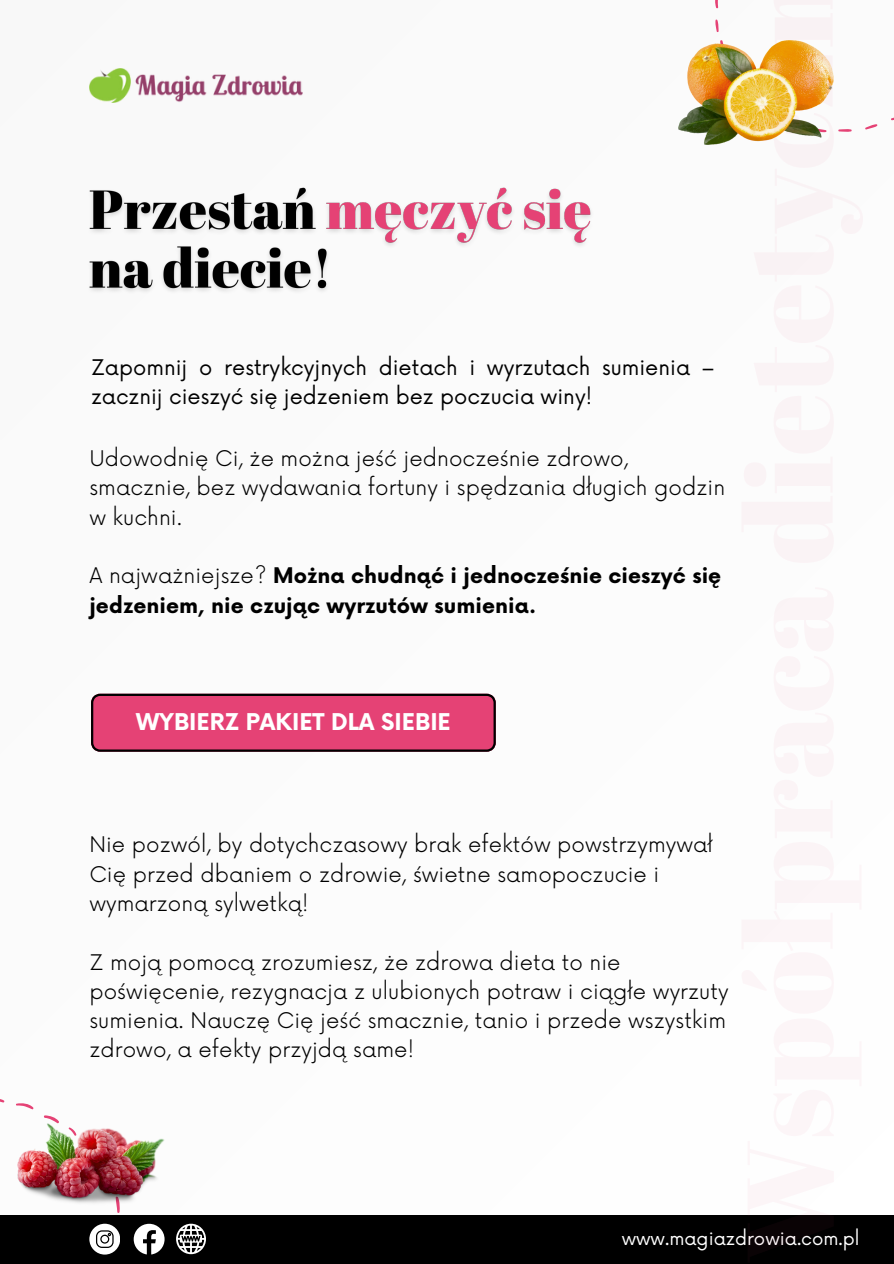
<style>
.page{position:relative;width:894px;height:1264px;background:#fff}
.page>*{position:absolute;margin:0;border:0;box-sizing:border-box;transform-origin:0 0}
.t1{font:700 22.5px "Now";color:#fff}
.t2{font:300 21px/29.2px "Now";letter-spacing:.005em;color:#000}
.t3{font:21px/29.2px "Now";color:#000}
.t4{font:700 21px/29.2px "Now";letter-spacing:.005em;color:#000}
.t5{font:18px "Now";color:#fff}
.s1{font-weight:300}
</style>
<div class="page">
<svg style="left:0;top:1099px;width:5px;height:3px"></svg>
<svg style="left:16px;top:1103px;width:18px;height:6px"></svg>
<svg style="left:116px;top:1206px;width:4px;height:7px"></svg>
<svg style="left:43px;top:1115px;width:16px;height:8px"></svg>
<div style="left:0;top:1214px;width:893px;height:49px;background:#000"></div>
<svg style="left:89px;top:1223px;width:31px;height:32px"></svg>
<svg style="left:134px;top:1223px;width:30px;height:31px"></svg>
<svg style="left:176px;top:1223px;width:30px;height:31px"></svg>
<img style="left:18px;top:1123px;width:147px;height:83px">
<svg style="left:91px;top:693px;width:404px;height:58px;background:#d43f6d"></svg>
<img style="left:89px;top:187px;width:503px;height:106px">
<img style="left:89px;top:68px;width:213px;height:35px">
<svg style="left:715px;top:19px;width:3px;height:13px"></svg>
<svg style="left:715px;top:0;width:3px;height:9px"></svg>
<svg style="left:838px;top:129px;width:13px;height:3px"></svg>
<svg style="left:865px;top:124px;width:12px;height:6px"></svg>
<img style="left:678px;top:41px;width:154px;height:103px">
<p class="t3" style="left:91px;top:353px;width:624px">Zapomnij o restrykcyjnych dietach i wyrzutach sumienia – zacznij cieszyć się jedzeniem bez poczucia winy!</p>
<p class="t2" style="left:89px;top:445px;width:637px">Udowodnię Ci, że można jeść jednocześnie zdrowo, smacznie, bez wydawania fortuny i spędzania długich godzin w kuchni.</p>
<p class="t4" style="left:89px;top:562px;width:633px"><span class="s1">A najważniejsze?</span> Można chudnąć i jednocześnie cieszyć się jedzeniem, nie czując wyrzutów sumienia.</p>
<p class="t1" style="left:136px;top:709px;width:316px">WYBIERZ PAKIET DLA SIEBIE</p>
<p class="t2" style="left:89px;top:831px;width:625px">Nie pozwól, by dotychczasowy brak efektów powstrzymywał<br>Cię przed dbaniem o zdrowie, świetne samopoczucie i wymarzoną sylwetką!</p>
<p class="t2" style="left:89px;top:948px;width:640px">Z moją pomocą zrozumiesz, że zdrowa dieta to nie poświęcenie, rezygnacja z ulubionych potraw i ciągłe wyrzuty sumienia. Nauczę Cię jeść smacznie, tanio i przede wszystkim zdrowo, a efekty przyjdą same!</p>
<p class="t5" style="left:621px;top:1227px;width:239px">www.magiazdrowia.com.pl</p>
</div>
